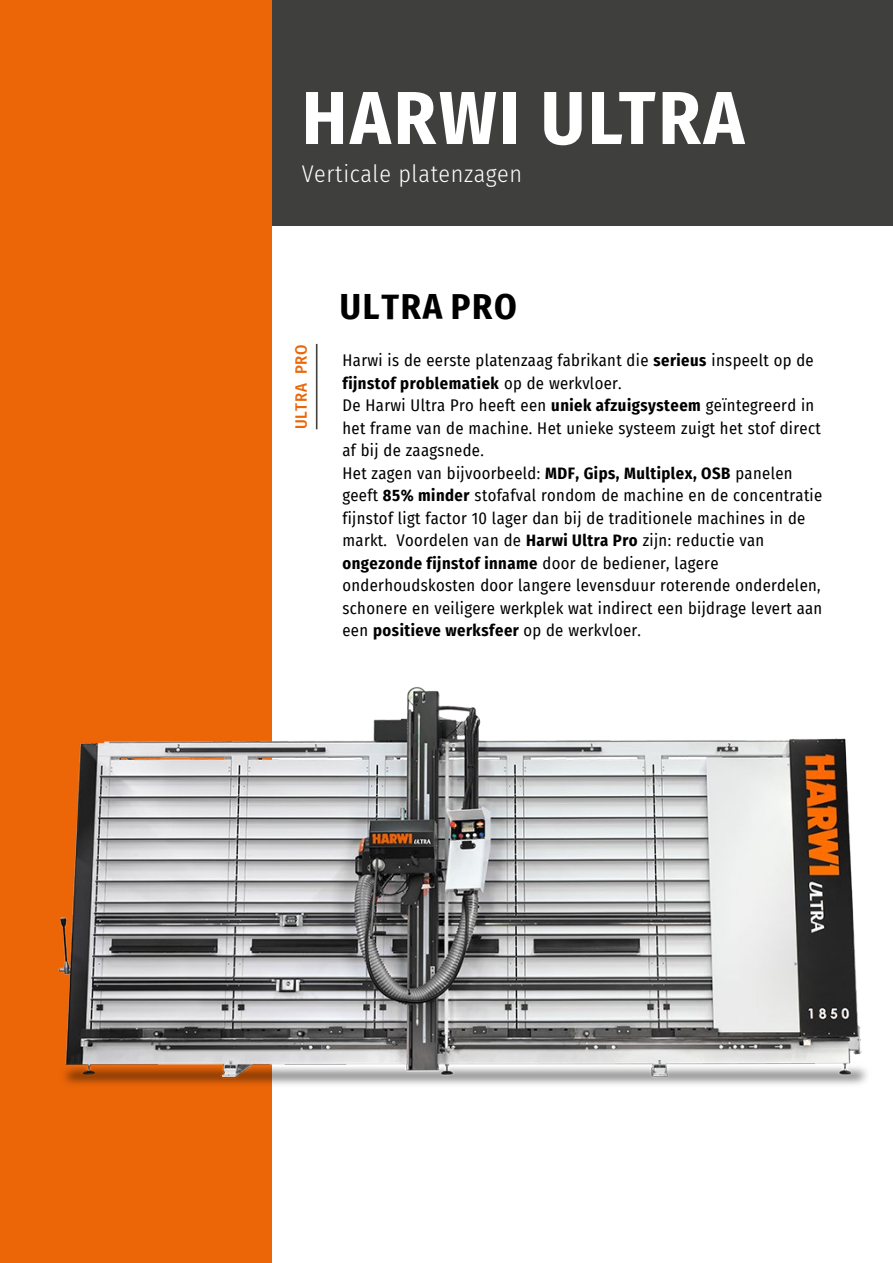
<style>
.page{position:relative;width:893px;height:1263px;background:#fff}
.page>*{position:absolute;margin:0;border:0;box-sizing:border-box;transform-origin:0 0}
.H1_Titelblad{font:700 75px "Fira Sans Condensed";letter-spacing:.04em;color:#fff}
.t1{font:700 36px "Fira Sans Condensed";letter-spacing:.05em;color:#000}
.t2{font:300 24px "Fira Sans Condensed";letter-spacing:.025em;color:#fff}
.t3{font:16.5px/22.5px "Fira Sans Condensed";letter-spacing:.02em;color:#000}
.t4{font:500 16.5px "Fira Sans Condensed";letter-spacing:.04em;color:#ec6608}
.s1{font-weight:700}
</style>
<div class="page">
<div style="left:0;top:0;width:893px;height:225px;background:#3f3f3e"></div>
<div style="left:0;top:0;width:272px;height:1263px;background:#ec6608"></div>
<hr style="left:316px;top:344px;width:1px;height:85px;background:#3f3f3e">
<img style="left:58px;top:687px;width:809px;height:398px">
<p class="H1_Titelblad" style="left:302px;top:55px;width:444px">HARWI ULTRA</p>
<p class="t2" style="left:302px;top:156px;width:222px">Verticale platenzagen</p>
<p class="t4" style="left:288px;top:429px;width:86px;rotate:-90deg">ULTRA PRO</p>
<h2 class="t1" style="left:340px;top:276px;width:178px">ULTRA PRO</h2>
<p class="t3" style="left:342px;top:349px;width:481px">Harwi is de eerste platenzaag fabrikant die <span class="s1">serieus</span> inspeelt op de <span class="s1">fijnstof problematiek</span> op de werkvloer.<br>De Harwi Ultra Pro heeft een <span class="s1">uniek afzuigsysteem</span> geïntegreerd in het frame van de machine. Het unieke systeem zuigt het stof direct af bij de zaagsnede.<br>Het zagen van bijvoorbeeld: <span class="s1">MDF, Gips, Multiplex, OSB</span> panelen geeft <span class="s1">85% minder</span> stofafval rondom de machine en de concentratie fijnstof ligt factor 10 lager dan bij de traditionele machines in de markt. Voordelen van de <span class="s1">Harwi Ultra Pro</span> zijn: reductie van <span class="s1">ongezonde fijnstof inname</span> door de bediener, lagere onderhoudskosten door langere levensduur roterende onderdelen, schonere en veiligere werkplek wat indirect een bijdrage levert aan een <span class="s1">positieve werksfeer</span> op de werkvloer.</p>
</div>
